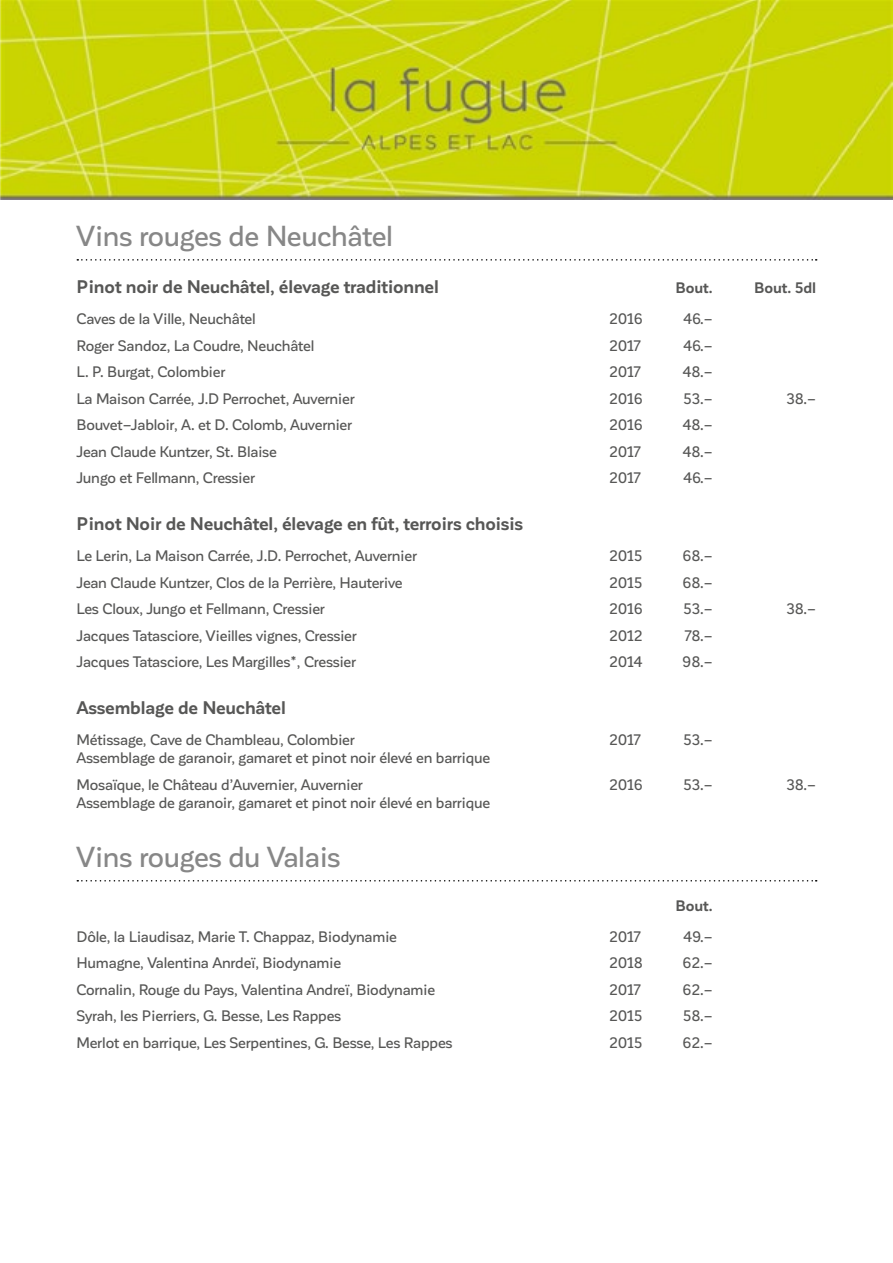
<style>
.page{position:relative;width:893px;height:1263px;background:#fff}
.page>*{position:absolute;margin:0;border:0;box-sizing:border-box;transform-origin:0 0}
.t1{font:500 28.5px "Corporative Sans";letter-spacing:-.01em;color:#878787}
.t2{font:700 18px "Corporative Sans";letter-spacing:-.01em;color:#575756}
.t3{font:500 15px/26.5px "Corporative Sans";letter-spacing:-.01em;color:#575756}
.t4{font:700 15px "Corporative Sans";letter-spacing:-.01em;color:#575756}
</style>
<div class="page">
<svg style="left:77px;top:259px;width:740px;height:2px"></svg>
<svg style="left:77px;top:880px;width:740px;height:1px"></svg>
<img style="left:0;top:0;width:893px;height:200px">
<h1 class="t1" style="left:77px;top:221px;width:318px">Vins rouges de Neuchâtel</h1>
<p class="t2" style="left:77px;top:277px;width:364px">Pinot noir de Neuchâtel, élevage traditionnel</p>
<p class="t4" style="left:676px;top:280px;width:39px">Bout.</p>
<p class="t4" style="left:754px;top:280px;width:63px">Bout. 5dl</p>
<p class="t3" style="left:77px;top:306px;width:181px">Caves de la Ville, Neuchâtel</p>
<p class="t3" style="left:609px;top:306px;width:35px">2016</p>
<p class="t3" style="left:683px;top:306px;width:31px">46.–</p>
<p class="t3" style="left:77px;top:332px;width:239px">Roger Sandoz, La Coudre, Neuchâtel</p>
<p class="t3" style="left:609px;top:332px;width:33px">2017</p>
<p class="t3" style="left:683px;top:332px;width:31px">46.–</p>
<p class="t3" style="left:77px;top:359px;width:150px">L. P. Burgat, Colombier</p>
<p class="t3" style="left:609px;top:359px;width:33px">2017</p>
<p class="t3" style="left:683px;top:359px;width:31px">48.–</p>
<p class="t3" style="left:77px;top:385px;width:280px">La Maison Carrée, J.D Perrochet, Auvernier</p>
<p class="t3" style="left:609px;top:385px;width:35px">2016</p>
<p class="t3" style="left:683px;top:385px;width:31px">53.–</p>
<p class="t3" style="left:786px;top:385px;width:32px">38.–</p>
<p class="t3" style="left:77px;top:412px;width:277px">Bouvet–Jabloir, A. et D. Colomb, Auvernier</p>
<p class="t3" style="left:609px;top:412px;width:35px">2016</p>
<p class="t3" style="left:683px;top:412px;width:31px">48.–</p>
<p class="t3" style="left:77px;top:438px;width:202px">Jean Claude Kuntzer, St. Blaise</p>
<p class="t3" style="left:609px;top:438px;width:33px">2017</p>
<p class="t3" style="left:683px;top:438px;width:31px">48.–</p>
<p class="t3" style="left:77px;top:465px;width:180px">Jungo et Fellmann, Cressier</p>
<p class="t3" style="left:609px;top:465px;width:33px">2017</p>
<p class="t3" style="left:683px;top:465px;width:31px">46.–</p>
<p class="t2" style="left:77px;top:514px;width:448px">Pinot Noir de Neuchâtel, élevage en fût, terroirs choisis</p>
<p class="t3" style="left:77px;top:543px;width:342px">Le Lerin, La Maison Carrée, J.D. Perrochet, Auvernier</p>
<p class="t3" style="left:609px;top:543px;width:35px">2015</p>
<p class="t3" style="left:682px;top:543px;width:32px">68.–</p>
<p class="t3" style="left:77px;top:569px;width:328px">Jean Claude Kuntzer, Clos de la Perrière, Hauterive</p>
<p class="t3" style="left:609px;top:569px;width:35px">2015</p>
<p class="t3" style="left:682px;top:569px;width:32px">68.–</p>
<p class="t3" style="left:77px;top:596px;width:250px">Les Cloux, Jungo et Fellmann, Cressier</p>
<p class="t3" style="left:609px;top:596px;width:35px">2016</p>
<p class="t3" style="left:683px;top:596px;width:31px">53.–</p>
<p class="t3" style="left:786px;top:596px;width:32px">38.–</p>
<p class="t3" style="left:77px;top:622px;width:282px">Jacques Tatasciore, Vieilles vignes, Cressier</p>
<p class="t3" style="left:609px;top:622px;width:35px">2012</p>
<p class="t3" style="left:685px;top:622px;width:29px">78.–</p>
<p class="t3" style="left:77px;top:649px;width:281px">Jacques Tatasciore, Les Margilles*, Cressier</p>
<p class="t3" style="left:609px;top:649px;width:35px">2014</p>
<p class="t3" style="left:682px;top:649px;width:32px">98.–</p>
<p class="t2" style="left:77px;top:698px;width:211px">Assemblage de Neuchâtel</p>
<p class="t3" style="left:77px;top:727px;width:280px">Métissage, Cave de Chambleau, Colombier</p>
<p class="t3" style="left:609px;top:727px;width:33px">2017</p>
<p class="t3" style="left:683px;top:727px;width:31px">53.–</p>
<p class="t3" style="left:77px;top:745px;width:415px">Assemblage de garanoir, gamaret et pinot noir élevé en barrique<br>Mosaïque, le Château d’Auvernier, Auvernier</p>
<p class="t3" style="left:609px;top:771px;width:35px">2016</p>
<p class="t3" style="left:683px;top:771px;width:31px">53.–</p>
<p class="t3" style="left:786px;top:771px;width:32px">38.–</p>
<p class="t3" style="left:77px;top:789px;width:415px">Assemblage de garanoir, gamaret et pinot noir élevé en barrique</p>
<h1 class="t1" style="left:77px;top:842px;width:266px">Vins rouges du Valais</h1>
<p class="t4" style="left:676px;top:897px;width:39px">Bout.</p>
<p class="t3" style="left:77px;top:923px;width:322px">Dôle, la Liaudisaz, Marie T. Chappaz, Biodynamie</p>
<p class="t3" style="left:609px;top:923px;width:33px">2017</p>
<p class="t3" style="left:683px;top:923px;width:31px">49.–</p>
<p class="t3" style="left:77px;top:950px;width:266px">Humagne, Valentina Anrdeï, Biodynamie</p>
<p class="t3" style="left:609px;top:950px;width:35px">2018</p>
<p class="t3" style="left:682px;top:950px;width:32px">62.–</p>
<p class="t3" style="left:77px;top:976px;width:360px">Cornalin, Rouge du Pays, Valentina Andreï, Biodynamie</p>
<p class="t3" style="left:609px;top:976px;width:33px">2017</p>
<p class="t3" style="left:682px;top:976px;width:32px">62.–</p>
<p class="t3" style="left:77px;top:1003px;width:266px">Syrah, les Pierriers, G. Besse, Les Rappes</p>
<p class="t3" style="left:609px;top:1003px;width:35px">2015</p>
<p class="t3" style="left:683px;top:1003px;width:31px">58.–</p>
<p class="t3" style="left:77px;top:1029px;width:378px">Merlot en barrique, Les Serpentines, G. Besse, Les Rappes</p>
<p class="t3" style="left:609px;top:1029px;width:35px">2015</p>
<p class="t3" style="left:682px;top:1029px;width:32px">62.–</p>
</div>
